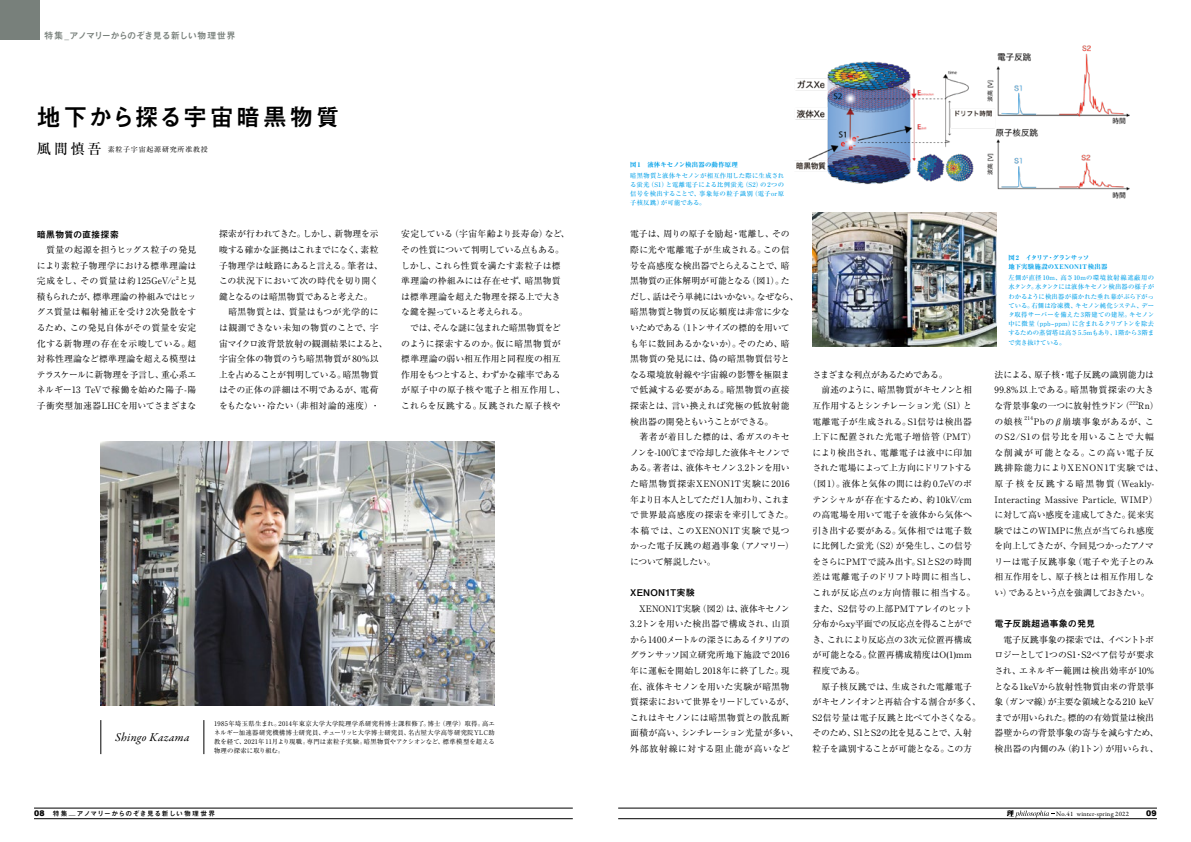
<style>
.page{position:relative;width:1191px;height:842px;background:#fff}
.page>*{position:absolute;margin:0;border:0;box-sizing:border-box;transform-origin:0 0}
.t1{font:700 24.1px "Mi Go MB1 Std De";letter-spacing:.1em;color:#000}
.t2{font:italic 12px "Garamond Premr Pro";letter-spacing:.025em;color:#000}
.t3{font:700 9.2px "Mi Go MB1 Std De";color:#000}
.t4{font:700 9.2px "Mi Go MB1 Std De";letter-spacing:-.055em;color:#78807b}
.t5{font:8.9px/15.6px "Ryumin Pr 5";color:#000}
.t6{font:8.9px/15.6px "Ryumin Pr 5";letter-spacing:.025em;color:#000}
.t7{font:8.9px/15.6px "Ryumin Pr 5";letter-spacing:-.02em;color:#000}
.t8{font:8.9px "Ryumin Pr 5";letter-spacing:-.04em;color:#000}
.t9{font:8.9px "Ryumin Pr 5";letter-spacing:-.055em;color:#000}
.t10{font:8.9px "Ryumin Pr 5";letter-spacing:-.045em;color:#000}
.t11{font:8.9px "Ryumin Pr 5";letter-spacing:.03em;color:#000}
.t12{font:8.9px "Ryumin Pr 5";letter-spacing:.02em;color:#000}
.t13{font:8.9px "Ryumin Pr 5";letter-spacing:.05em;color:#000}
.t14{font:8.9px "Ryumin Pr 5";letter-spacing:.06em;color:#000}
.t15{font:900 7.8px "Arial";color:#000}
.t16{font:7.1px "Ryumin Pr 5";letter-spacing:.095em;color:#000}
.t17{font:700 6.7px "Mi Go MB1 Std De";letter-spacing:.085em;color:#000}
.t18{font:6.7px "Garamond Premr Pro";letter-spacing:.03em;color:#000}
.t19{font:500 6.4px/9.2px "Ryumin Pr 5";letter-spacing:.015em;color:#00a0e9;text-align:justify}
.t20{font:6.4px/9.2px "Ryumin Pr 5";letter-spacing:.005em;color:#000;text-align:justify}
.t21{font:800 6.4px/9.2px "Ryumin Pr 5";letter-spacing:.025em;color:#00a0e9}
.t22{font:5.2px "Ryumin Pr 5";letter-spacing:.06em;color:#000}
.s1{font-weight:500;font-size:14.2px}
.s2{font-family:"Arial";font-weight:900;font-size:7.8px}
</style>
<div class="page">
<svg style="left:1006px;top:810px;width:48px;height:7px"></svg>
<hr style="left:34px;top:808px;width:539px;height:1px;background:#000">
<hr style="left:34px;top:818px;width:539px;height:1px;background:#000">
<hr style="left:618px;top:808px;width:539px;height:1px;background:#000">
<hr style="left:618px;top:818px;width:539px;height:1px;background:#000">
<img style="left:101px;top:442px;width:394px;height:263px">
<hr style="left:101px;top:720px;width:1px;height:34px;background:#000">
<hr style="left:204px;top:720px;width:1px;height:34px;background:#000">
<div style="left:0;top:0;width:40px;height:40px;background:#78807b"></div>
<img style="left:795px;top:45px;width:334px;height:154px">
<img style="left:812px;top:212px;width:185px;height:134px">
<p class="t4" style="left:44px;top:28px;width:193px">特集_アノマリーからのぞき見る新しい物理世界</p>
<h1 class="t1" style="left:37px;top:99px;width:304px">地下から探る宇宙暗黒物質</h1>
<p class="t16" style="left:37px;top:143px;width:173px"><span class="s1">風間慎吾</span> 素粒子宇宙起源研究所准教授</p>
<p class="t21" style="left:630px;top:160px;width:109px">図1　液体キセノン検出器の動作原理</p>
<p class="t19" style="left:630px;top:170px;width:155px">暗黒物質と液体キセノンが相互作用した際に生成される蛍光（S1）と電離電子による比例蛍光（S2）の2つの信号を検出することで、事象毎の粒子識別（電子or原子核反跳）が可能である。</p>
<p class="t3" style="left:37px;top:227px;width:84px">暗黒物質の直接探索</p>
<p class="t5" style="left:37px;top:241px;width:161px;text-align:justify">　質量の起源を担うヒッグス粒子の発見により素粒子物理学における標準理論は完成をし、その質量は約125GeV/c と見</p>
<p class="t22" style="left:176px;top:274px;width:4px">2</p>
<p class="t5" style="left:37px;top:288px;width:161px;text-align:justify">積もられたが、標準理論の枠組みではヒッグス質量は輻射補正を受け2次発散をするため、この発見自体がその質量を安定化する新物理の存在を示唆している。超対称性理論など標準理論を超える模型はテラスケールに新物理を予言し、重心系エネルギー13 TeVで稼働を始めた陽子-陽子衝突型加速器LHCを用いてさまざまな</p>
<h2 class="t2" style="left:115px;top:730px;width:76px">Shingo Kazama</h2>
<p class="t5" style="left:219px;top:226px;width:170px">探索が行われてきた。しかし、新物理を示唆する確かな証拠はこれまでになく、素粒子物理学は岐路にあると言える。筆者は、この状況下において次の時代を切り開く鍵となるのは暗黒物質であると考えた。<br>　暗黒物質とは、質量はもつが光学的には観測できない未知の物質のことで、宇宙マイクロ波背景放射の観測結果によると、宇宙全体の物質のうち暗黒物質が 80%以上を占めることが判明している。暗黒物質はその正体の詳細は不明であるが、電荷をもたない・冷たい（非相対論的速度）・</p>
<p class="t5" style="left:401px;top:226px;width:170px">安定している（宇宙年齢より長寿命）など、その性質について判明している点もある。しかし、これら性質を満たす素粒子は標準理論の枠組みには存在せず、暗黒物質は標準理論を超えた物理を探る上で大きな鍵を握っていると考えられる。<br>　では、そんな謎に包まれた暗黒物質をどのように探索するのか。仮に暗黒物質が標準理論の弱い相互作用と同程度の相互作用をもつとすると、わずかな確率であるが原子中の原子核や電子と相互作用し、これらを反跳する。反跳された原子核や</p>
<p class="t5" style="left:630px;top:226px;width:170px">電子は、周りの原子を励起・電離し、その際に光や電離電子が生成される。この信号を高感度な検出器でとらえることで、暗黒物質の正体解明が可能となる（図1）。ただし、話はそう単純にはいかない。なぜなら、暗黒物質と物質の反応頻度は非常に少ないためである（1トンサイズの標的を用いても年に数回あるかないか）。そのため、暗黒物質の発見には、偽の暗黒物質信号となる環境放射線や宇宙線の影響を極限まで低減する必要がある。暗黒物質の直接探索とは、言い換えれば究極の低放射能検出器の開発ともいうことができる。<br>　著者が着目した標的は、希ガスのキセノンを-100℃まで冷却した液体キセノンである。著者は、液体キセノン 3.2トンを用いた暗黒物質探索XENON1T実験に2016年より日本人としてただ 1人加わり、これまで世界最高感度の探索を牽引してきた。本稿では、このXENON1T実験で見つかった電子反跳の超過事象（アノマリー）について解説したい。</p>
<p class="t3" style="left:630px;top:586px;width:66px">XENON1T実験</p>
<p class="t5" style="left:630px;top:600px;width:170px">　XENON1T実験（図 2）は、液体キセノン<br>3.2トンを用いた検出器で構成され、山頂から1400メートルの深さにあるイタリアのグランサッソ国立研究所地下施設で2016年に運転を開始し2018年に終了した。現在、液体キセノンを用いた実験が暗黒物質探索において世界をリードしているが、これはキセノンには暗黒物質との散乱断面積が高い、シンチレーション光量が多い、外部放射線に対する阻止能が高いなど</p>
<p class="t20" style="left:214px;top:718px;width:282px">1985年埼玉県生まれ。2014年東京大学大学院理学系研究科博士課程修了。博士（理学）取得。高エネルギー加速器研究機構博士研究員、チューリッヒ大学博士研究員、名古屋大学高等研究院YLC助教を経て、2021年11月より現職。専門は素粒子実験。暗黒物質やアクシオンなど、標準模型を超える物理の探索に取り組む。</p>
<p class="t10" style="left:812px;top:367px;width:137px">さまざまな利点があるためである。</p>
<p class="t7" style="left:812px;top:382px;width:161px">　前述のように、暗黒物質がキセノンと相</p>
<p class="t9" style="left:812px;top:399px;width:161px">互作用するとシンチレーション光（S1）と</p>
<p class="t6" style="left:812px;top:413px;width:161px">電離電子が生成される。S1信号は検出器</p>
<p class="t11" style="left:812px;top:430px;width:165px">上下に配置された光電子増倍管（PMT）</p>
<p class="t11" style="left:812px;top:445px;width:161px">により検出され、電離電子は液中に印加</p>
<p class="t8" style="left:812px;top:461px;width:161px">された電場によって上方向にドリフトする</p>
<p class="t5" style="left:808px;top:475px;width:165px">（図1）。液体と気体の間には約 0.7eVのポ</p>
<p class="t5" style="left:812px;top:491px;width:161px">テンシャルが存在するため、約10kV/cm</p>
<p class="t5" style="left:812px;top:506px;width:161px">の高電場を用いて電子を液体から気体へ</p>
<p class="t12" style="left:812px;top:523px;width:161px">引き出す必要がある。気体相では電子数</p>
<p class="t5" style="left:812px;top:537px;width:161px">に比例した蛍光（S2）が発生し、この信号</p>
<p class="t5" style="left:812px;top:553px;width:161px">をさらにPMTで読み出す。S1とS2の時間</p>
<p class="t13" style="left:812px;top:570px;width:165px">差は電離電子のドリフト時間に相当し、</p>
<p class="t14" style="left:812px;top:586px;width:164px">これが反応点のz方向情報に相当する。</p>
<p class="t5" style="left:812px;top:600px;width:161px">また、S2信号の上部PMTアレイのヒット</p>
<p class="t9" style="left:812px;top:617px;width:161px">分布からxy平面での反応点を得ることがで</p>
<p class="t5" style="left:812px;top:631px;width:161px">き、これにより反応点の3次元位置再構成</p>
<p class="t5" style="left:812px;top:647px;width:161px">が可能となる。位置再構成精度はO(1)mm</p>
<p class="t5" style="left:812px;top:662px;width:54px">程度である。</p>
<p class="t5" style="left:812px;top:678px;width:161px">　原子核反跳では、生成された電離電子</p>
<p class="t8" style="left:812px;top:695px;width:170px">がキセノンイオンと再結合する割合が多く、</p>
<p class="t5" style="left:812px;top:709px;width:170px">S2信号量は電子反跳と比べて小さくなる。</p>
<p class="t10" style="left:812px;top:726px;width:161px">そのため、S1とS2の比を見ることで、入射</p>
<p class="t8" style="left:812px;top:742px;width:161px">粒子を識別することが可能となる。この方</p>
<p class="t21" style="left:1008px;top:253px;width:101px">図2　イタリア・グランサッソ<br>地下実験施設のXENON1T検出器</p>
<p class="t19" style="left:1008px;top:273px;width:147px">左側が直径 10m、高さ10mの環境放射線遮蔽用の水タンク。水タンクには液体キセノン検出器の様子がわかるように検出器が描かれた垂れ幕がぶら下がっている。右側は冷凍機、キセノン純化システム、データ取得サーバーを備えた3階建ての建屋。キセノン中に微量（ppb–ppm）に含まれるクリプトンを除去するための蒸留塔は高さ5.5mもあり、1階から3階まで突き抜けている。</p>
<p class="t5" style="left:994px;top:366px;width:161px;text-align:justify">法による、原子核・電子反跳の識別能力は99.8%以上である。暗黒物質探索の大きな背景事象の一つに放射性ラドン（</p>
<p class="t22" style="left:1129px;top:399px;width:10px">222</p>
<p class="t5" style="left:1138px;top:397px;width:22px">Rn）</p>
<p class="t5" style="left:994px;top:413px;width:30px">の娘核</p>
<p class="t22" style="left:1024px;top:414px;width:10px">214</p>
<p class="t6" style="left:994px;top:413px;width:171px;text-indent:39px">Pbのβ崩壊事象があるが、このS2/S1の信号比を用いることで大幅な削減が可能となる。この高い電子反跳排除能力によりXENON1T実験では、原子核を反跳する暗黒物質（Weakly-<br>Interacting Massive Particle, WIMP）に対して高い感度を達成してきた。従来実験ではこのWIMPに焦点が当てられ感度を向上してきたが、今回見つかったアノマリーは電子反跳事象（電子や光子とのみ相互作用をし、原子核とは相互作用しない）であるという点を強調しておきたい。</p>
<p class="t3" style="left:994px;top:617px;width:102px">電子反跳超過事象の発見</p>
<p class="t7" style="left:994px;top:631px;width:166px">　電子反跳事象の探索では、イベントトポロジーとして1つのS1・S2ペア信号が要求され、エネルギー範囲は検出効率が10%となる1keVから放射性物質由来の背景事象（ガンマ線）が主要な領域となる210 keVまでが用いられた。標的の有効質量は検出器壁からの背景事象の寄与を減らすため、検出器の内側のみ（約1トン）が用いられ、</p>
<p class="t17" style="left:34px;top:808px;width:182px"><span class="s2">08</span> 特集＿アノマリーからのぞき見る新しい物理世界</p>
<p class="t18" style="left:1056px;top:809px;width:74px">No.41 winter-spring 2022</p>
<p class="t15" style="left:1146px;top:808px;width:12px">09</p>
</div>
